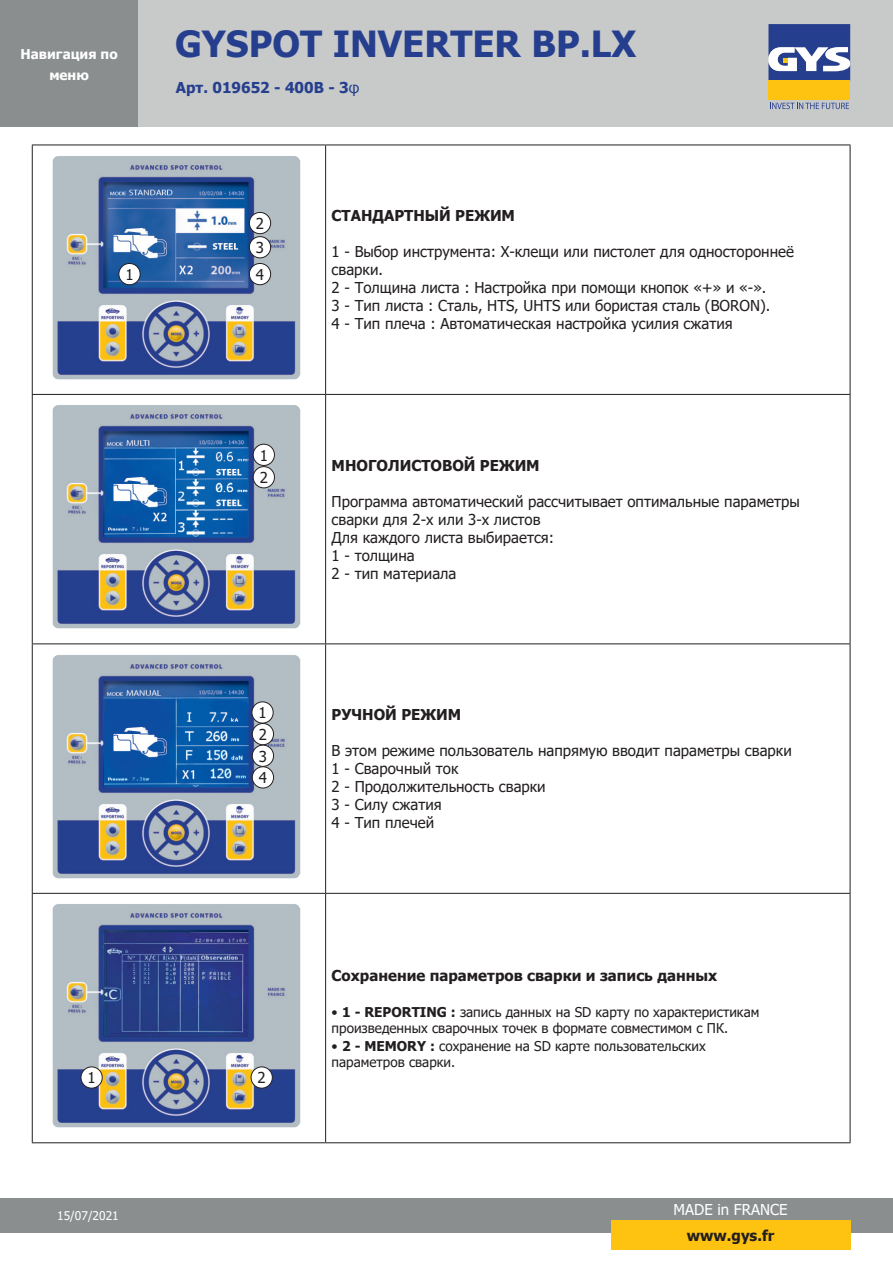
<style>
.page{position:relative;width:893px;height:1263px;background:#fff}
.page>*{position:absolute;margin:0;border:0;box-sizing:border-box;transform-origin:0 0}
.t1{font:700 36px "Tahoma";color:#253f8e}
.t2{font:15px/18px "Tahoma";color:#231f20}
.t3{font:700 15px "Tahoma";color:#231f20}
.t4{font:700 15px "Tahoma";color:#253f8e}
.t5{font:15px "Tahoma";color:#fff}
.t6{font:13.5px/16.2px "Tahoma";color:#231f20}
.t7{font:700 13.5px/21px "Tahoma";color:#fff;text-align:center}
.t8{font:12px "Tahoma";color:#fff}
.s1{font-weight:400}
.s2{font-weight:700}
</style>
<div class="page">
<div style="left:137px;top:0;width:756px;height:127px;background:#c8c9c9"></div>
<div style="left:0;top:1198px;width:893px;height:34px;background:#8b8e8f"></div>
<div style="left:768px;top:81px;width:82px;height:19px;background:#fec210"></div>
<svg style="left:768px;top:24px;width:82px;height:57px;background:#6475a9"></svg>
<svg style="left:770px;top:103px;width:79px;height:6px"></svg>
<div style="left:0;top:0;width:137px;height:127px;background:#8b8e8f"></div>
<div style="left:611px;top:1220px;width:239px;height:30px;background:#fec210"></div>
<hr style="left:32px;top:145px;width:294px;height:1px;background:#231f20">
<hr style="left:32px;top:145px;width:1px;height:249px;background:#231f20">
<hr style="left:326px;top:145px;width:524px;height:1px;background:#231f20">
<hr style="left:325px;top:145px;width:1px;height:249px;background:#231f20">
<hr style="left:850px;top:145px;width:1px;height:249px;background:#231f20">
<hr style="left:32px;top:394px;width:294px;height:1px;background:#231f20">
<hr style="left:32px;top:395px;width:1px;height:248px;background:#231f20">
<hr style="left:326px;top:394px;width:524px;height:1px;background:#231f20">
<hr style="left:325px;top:395px;width:1px;height:248px;background:#231f20">
<hr style="left:850px;top:395px;width:1px;height:248px;background:#231f20">
<hr style="left:32px;top:643px;width:294px;height:1px;background:#231f20">
<hr style="left:32px;top:644px;width:1px;height:249px;background:#231f20">
<hr style="left:326px;top:643px;width:524px;height:1px;background:#231f20">
<hr style="left:325px;top:644px;width:1px;height:249px;background:#231f20">
<hr style="left:850px;top:644px;width:1px;height:249px;background:#231f20">
<hr style="left:32px;top:893px;width:294px;height:1px;background:#231f20">
<hr style="left:32px;top:894px;width:1px;height:248px;background:#231f20">
<hr style="left:326px;top:893px;width:524px;height:1px;background:#231f20">
<hr style="left:325px;top:894px;width:1px;height:248px;background:#231f20">
<hr style="left:850px;top:894px;width:1px;height:248px;background:#231f20">
<hr style="left:32px;top:1142px;width:294px;height:1px;background:#231f20">
<hr style="left:326px;top:1142px;width:524px;height:1px;background:#231f20">
<img style="left:52px;top:156px;width:249px;height:224px">
<img style="left:52px;top:405px;width:249px;height:224px">
<img style="left:52px;top:655px;width:249px;height:224px">
<img style="left:52px;top:904px;width:249px;height:224px">
<div style="left:119px;top:263px;width:21px;height:22px;background:#fff;border-radius:50%"></div>
<div style="left:119px;top:263px;width:21px;height:22px;border:1px solid #231f20;border-radius:50%"></div>
<div style="left:249px;top:212px;width:22px;height:22px;background:#fff;border-radius:50%"></div>
<div style="left:249px;top:212px;width:22px;height:22px;border:1px solid #231f20;border-radius:50%"></div>
<div style="left:249px;top:237px;width:22px;height:21px;background:#fff;border-radius:50%"></div>
<div style="left:249px;top:236px;width:22px;height:22px;border:1px solid #231f20;border-radius:50%"></div>
<div style="left:249px;top:263px;width:22px;height:22px;background:#fff;border-radius:50%"></div>
<div style="left:249px;top:263px;width:22px;height:22px;border:1px solid #231f20;border-radius:50%"></div>
<div style="left:253px;top:444px;width:21px;height:21px;background:#fff;border-radius:50%"></div>
<div style="left:253px;top:444px;width:22px;height:22px;border:1px solid #231f20;border-radius:50%"></div>
<div style="left:253px;top:467px;width:21px;height:21px;background:#fff;border-radius:50%"></div>
<div style="left:253px;top:466px;width:22px;height:22px;border:1px solid #231f20;border-radius:50%"></div>
<div style="left:252px;top:702px;width:21px;height:21px;background:#fff;border-radius:50%"></div>
<div style="left:252px;top:702px;width:21px;height:21px;border:1px solid #231f20;border-radius:50%"></div>
<div style="left:252px;top:723px;width:22px;height:22px;background:#fff;border-radius:50%"></div>
<div style="left:252px;top:723px;width:22px;height:22px;border:1px solid #231f20;border-radius:50%"></div>
<div style="left:252px;top:745px;width:22px;height:21px;background:#fff;border-radius:50%"></div>
<div style="left:252px;top:745px;width:22px;height:21px;border:1px solid #231f20;border-radius:50%"></div>
<div style="left:252px;top:767px;width:22px;height:21px;background:#fff;border-radius:50%"></div>
<div style="left:252px;top:766px;width:22px;height:22px;border:1px solid #231f20;border-radius:50%"></div>
<div style="left:81px;top:1067px;width:21px;height:21px;background:#fff;border-radius:50%"></div>
<div style="left:81px;top:1067px;width:21px;height:21px;border:1px solid #231f20;border-radius:50%"></div>
<div style="left:251px;top:1067px;width:21px;height:21px;background:#fff;border-radius:50%"></div>
<div style="left:251px;top:1067px;width:22px;height:21px;border:1px solid #231f20;border-radius:50%"></div>
<p class="t7" style="left:21px;top:44px;width:99px">Навигация по меню</p>
<h1 class="t1" style="left:175px;top:18px;width:463px">GYSPOT INVERTER BP.LX</h1>
<p class="t4" style="left:176px;top:77px;width:185px">Арт. 019652 - 400B - 3<span class="s1">φ</span></p>
<p class="t2" style="left:125px;top:266px;width:10px">1</p>
<p class="t2" style="left:256px;top:212px;width:10px;line-height:24.2px">2<br>3</p>
<p class="t2" style="left:256px;top:266px;width:10px">4</p>
<p class="t3" style="left:332px;top:205px;width:185px">СТАНДАРТНЫЙ РЕЖИМ</p>
<p class="t2" style="left:332px;top:244px;width:464px">1 - Выбор инструмента: Х-клещи или пистолет для одностороннеё сварки.<br>2 - Толщина листа : Настройка при помощи кнопок «+» и «-».<br>3 - Тип листа : Сталь, HTS, UHTS или бористая сталь (BORON).<br>4 - Тип плеча : Автоматическая настройка усилия сжатия</p>
<p class="t2" style="left:260px;top:445px;width:10px;line-height:22.5px">1<br>2</p>
<p class="t3" style="left:332px;top:455px;width:210px">МНОГОЛИСТОВОЙ РЕЖИМ</p>
<p class="t2" style="left:332px;top:493px;width:470px">Программа автоматический рассчитывает оптимальные параметры сварки для 2-х или 3-х листов<br>Для каждого листа выбирается:<br>1 - толщина<br>2 - тип материала</p>
<p class="t2" style="left:258px;top:703px;width:10px;line-height:21.6px;text-align:justify">1<br>2<br>3<br>4</p>
<p class="t3" style="left:332px;top:704px;width:131px">РУЧНОЙ РЕЖИМ</p>
<p class="t2" style="left:332px;top:743px;width:462px">В этом режиме пользователь напрямую вводит параметры сварки<br>1 - Сварочный ток<br>2 - Продолжительность сварки<br>3 - Силу сжатия<br>4 - Тип плечей</p>
<p class="t3" style="left:332px;top:965px;width:387px">Сохранение параметров сварки и запись данных</p>
<p class="t6" style="left:332px;top:1004px;width:429px">• <span class="s2">1 - REPORTING :</span> запись данных на SD карту по характеристикам произведенных сварочных точек в формате совместимом с ПК.</p>
<p class="t6" style="left:332px;top:1038px;width:376px">• <span class="s2">2 - MEMORY :</span> сохранение на SD карте пользовательских параметров сварки.</p>
<p class="t2" style="left:88px;top:1070px;width:10px">1</p>
<p class="t2" style="left:258px;top:1070px;width:10px">2</p>
<p class="t8" style="left:57px;top:1207px;width:63px">15/07/2021</p>
<p class="t5" style="left:674px;top:1199px;width:115px">MADE in FRANCE</p>
<p class="t3" style="left:687px;top:1225px;width:89px">www.gys.fr</p>
</div>
